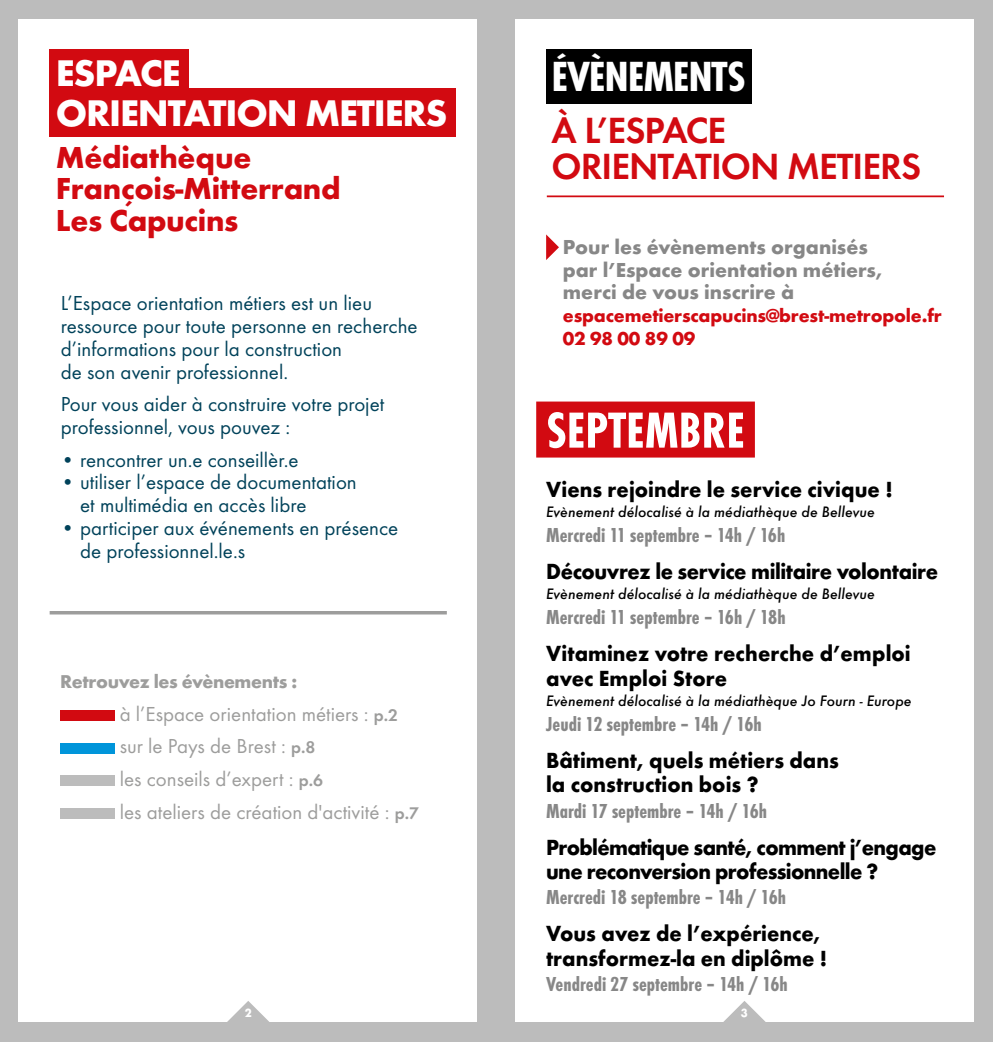
<style>
.page{position:relative;width:993px;height:1042px;background:#fff}
.page>*{position:absolute;margin:0;border:0;box-sizing:border-box;transform-origin:0 0}
.t1{font:700 condensed 52.5px "Futura T";color:#fff}
.t2{font:700 condensed 43.75px "Futura T";letter-spacing:-.025em;color:#fff;scale:1.08 1}
.t3{font:700 38.5px/40.2px "Futura T";letter-spacing:-.03em;color:#fff}
.t4{font:600 37.8px/36.8px "Futura T";letter-spacing:-.025em;color:#d20a11}
.t5{font:700 31.5px/31.5px "Futura T";letter-spacing:-.01em;color:#d20a11}
.t6{font:700 22.75px/24.5px "Futura T";color:#000;scale:.95 1}
.t7{font:700 22.75px/24.5px "Futura T";letter-spacing:-.03em;color:#000;scale:.95 1}
.t8{font:700 22.75px "Futura T";letter-spacing:-.02em;color:#000;scale:.95 1}
.t9{font:21px/22.8px "Futura T";color:#00425a}
.t10{font:700 condensed 21px "Futura T";color:#878787}
.t11{font:21px/32.7px "Futura T";color:#9d9d9c}
.t12{font:700 21px/22.8px "Futura T";color:#878787}
.t13{font:700 19.25px/22.8px "Futura T";letter-spacing:-.01em;color:#d20a11}
.t14{font:700 19.25px "Futura T";letter-spacing:-.02em;color:#9d9d9c}
.t15{font:italic 500 15.75px "Futura T";color:#000}
.t16{font:700 12.25px "Futura T";color:#fff;scale:.95 1}
.s1{font-weight:600;font-size:17.5px}
</style>
<div class="page">
<div style="left:0;top:0;width:496px;height:1042px;background:#bcbcbc"></div>
<div style="left:496px;top:0;width:496px;height:1042px;background:#bcbcbc"></div>
<div style="left:19px;top:19px;width:458px;height:1002px;background:#fff"></div>
<div style="left:515px;top:19px;width:458px;height:1002px;background:#fff"></div>
<svg style="left:219px;top:1001px;width:58px;height:21px"></svg>
<svg style="left:715px;top:1001px;width:58px;height:21px"></svg>
<div style="left:60px;top:710px;width:54px;height:10px;background:#d20a11"></div>
<div style="left:60px;top:743px;width:54px;height:10px;background:#0095da"></div>
<div style="left:60px;top:775px;width:54px;height:11px;background:#bcbcbc"></div>
<div style="left:60px;top:808px;width:54px;height:10px;background:#bcbcbc"></div>
<div style="left:50px;top:50px;width:139px;height:55px;background:#d20a11"></div>
<div style="left:50px;top:88px;width:405px;height:48px;background:#d20a11"></div>
<div style="left:536px;top:401px;width:218px;height:56px;background:#d20a11"></div>
<svg style="left:546px;top:234px;width:12px;height:26px"></svg>
<div style="left:546px;top:50px;width:205px;height:54px;background:#000"></div>
<hr style="left:546px;top:195px;width:397px;height:2px;background:#d20a11">
<hr style="left:50px;top:611px;width:396px;height:3px;background:#9d9d9c">
<h3 class="t3" style="left:56px;top:53px;width:393px">ESPACE<br>ORIENTATION METIERS</h3>
<h3 class="t5" style="left:56px;top:141px;width:286px">Médiathèque<br>François-Mitterrand<br>Les Capucins</h3>
<p class="t9" style="left:61px;top:292px;width:358px">L’Espace orientation métiers est un lieu ressource pour toute personne en recherche d’informations pour la construction<br>de son avenir professionnel.</p>
<p class="t9" style="left:61px;top:393px;width:325px">Pour vous aider à construire votre projet professionnel, vous pouvez :</p>
<p class="t9" style="left:61px;top:448px;width:239px">• rencontrer un.e conseillèr.e</p>
<p class="t9" style="left:80px;top:471px;width:278px;text-indent:-19px">• utiliser l’espace de documentation et multimédia en accès libre</p>
<p class="t9" style="left:80px;top:516px;width:319px;text-indent:-19px">• participer aux événements en présence de professionnel.le.s</p>
<p class="t14" style="left:60px;top:670px;width:238px">Retrouvez les évènements :</p>
<p class="t11" style="left:120px;top:697px;width:301px">à l’Espace orientation métiers : <span class="s1">p.2 </span>sur le Pays de Brest : <span class="s1">p.8<br></span>les conseils d’expert : <span class="s1">p.6<br></span>les ateliers de création d'activité : <span class="s1">p.7</span></p>
<h2 class="t2" style="left:551px;top:51px;width:181px">ÉVÈNEMENTS</h2>
<h3 class="t4" style="left:551px;top:111px;width:371px">À L’ESPACE<br>ORIENTATION METIERS</h3>
<p class="t12" style="left:562px;top:235px;width:321px">Pour les évènements organisés par l’Espace orientation métiers, merci de vous inscrire à</p>
<p class="t13" style="left:562px;top:304px;width:380px">espacemetierscapucins@brest-metropole.fr<br>02 98 00 89 09</p>
<h1 class="t1" style="left:546px;top:399px;width:200px">SEPTEMBRE</h1>
<p class="t6" style="left:546px;top:477px;width:366px">Viens rejoindre le service civique !</p>
<p class="t15" style="left:546px;top:502px;width:330px">Evènement délocalisé à la médiathèque de Bellevue</p>
<p class="t10" style="left:546px;top:523px;width:241px">Mercredi 11 septembre – 14h / 16h</p>
<p class="t8" style="left:546px;top:558px;width:414px">Découvrez le service militaire volontaire</p>
<p class="t15" style="left:546px;top:584px;width:330px">Evènement délocalisé à la médiathèque de Bellevue</p>
<p class="t10" style="left:546px;top:605px;width:241px">Mercredi 11 septembre – 16h / 18h</p>
<p class="t6" style="left:546px;top:641px;width:385px">Vitaminez votre recherche d’emploi avec Emploi Store</p>
<p class="t15" style="left:546px;top:691px;width:367px">Evènement délocalisé à la médiathèque Jo Fourn - Europe</p>
<p class="t10" style="left:546px;top:712px;width:217px">Jeudi 12 septembre – 14h / 16h</p>
<p class="t6" style="left:546px;top:748px;width:309px">Bâtiment, quels métiers dans la construction bois ?</p>
<p class="t10" style="left:546px;top:798px;width:222px">Mardi 17 septembre – 14h / 16h</p>
<p class="t7" style="left:546px;top:834px;width:412px">Problématique santé, comment j’engage une reconversion professionnelle ?</p>
<p class="t10" style="left:546px;top:885px;width:241px">Mercredi 18 septembre – 14h / 16h</p>
<p class="t6" style="left:546px;top:921px;width:297px">Vous avez de l’expérience, transformez-la en diplôme !</p>
<p class="t10" style="left:546px;top:971px;width:243px">Vendredi 27 septembre – 14h / 16h</p>
<p class="t16" style="left:245px;top:1005px;width:9px">2</p>
<p class="t16" style="left:740px;top:1005px;width:9px">3</p>
</div>
